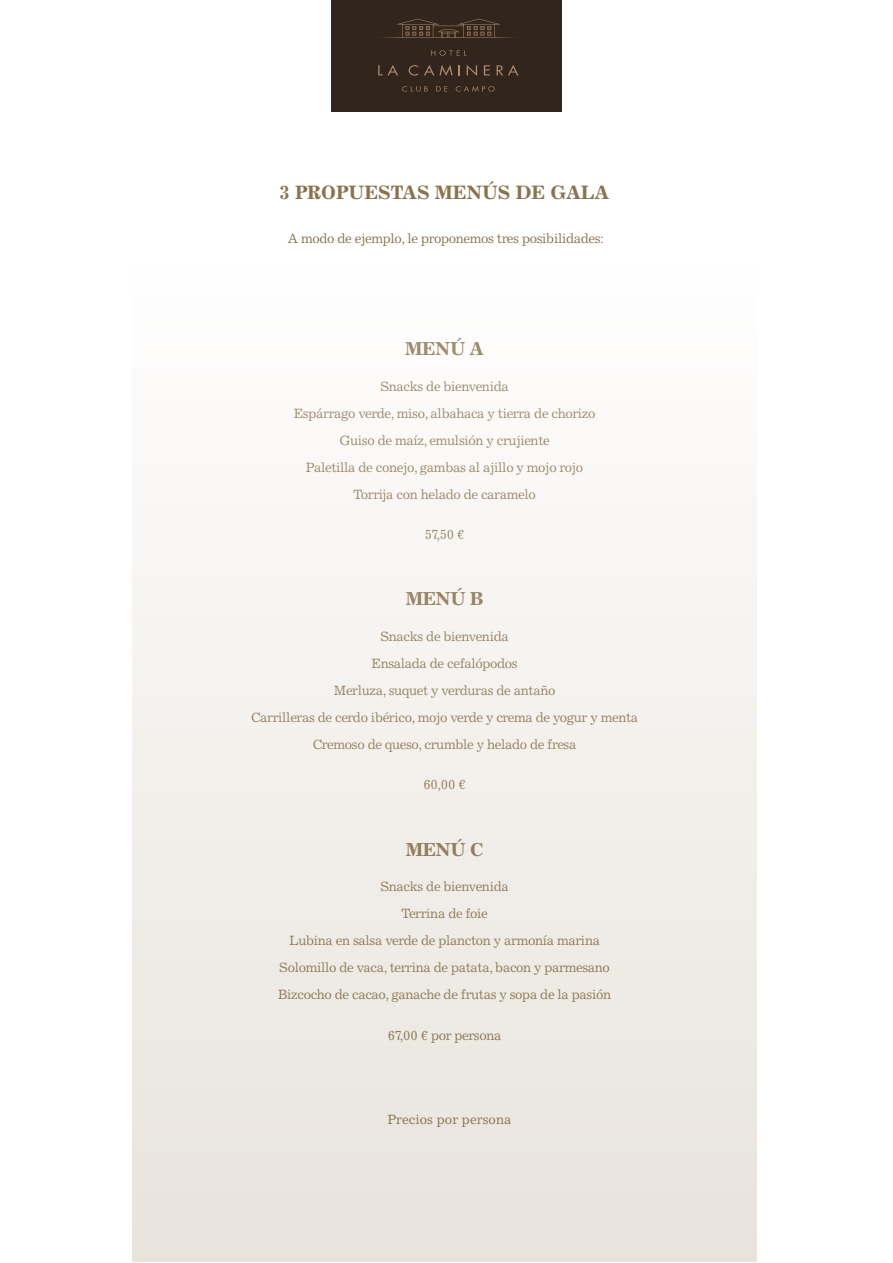
<style>
.page{position:relative;width:893px;height:1263px;background:#fff}
.page>*{position:absolute;margin:0;border:0;box-sizing:border-box;transform-origin:0 0}
.t1{font:700 19.5px "Excelsior LT Std";letter-spacing:-.005em;color:#89744f}
.t2{font:700 18.9px "Excelsior LT Std";letter-spacing:-.03em;color:#89744f}
.t3{font:13.5px/27px "Excelsior LT Std";letter-spacing:-.03em;color:#89744f;text-align:center}
.t4{font:13.5px "Excelsior LT Std";letter-spacing:.005em;color:#89744f}
</style>
<div class="page">
<div style="left:132px;top:253px;width:624px;height:1008px;background:linear-gradient(to bottom,#fffefe,#e8e3dc)"></div>
<div style="left:331px;top:0;width:231px;height:111px;background:#31251c"></div>
<svg style="left:382px;top:19px;width:132px;height:19px"></svg>
<svg style="left:378px;top:65px;width:20px;height:10px"></svg>
<svg style="left:409px;top:65px;width:9px;height:11px"></svg>
<svg style="left:424px;top:65px;width:29px;height:11px"></svg>
<svg style="left:467px;top:65px;width:10px;height:11px"></svg>
<svg style="left:484px;top:65px;width:6px;height:10px"></svg>
<svg style="left:497px;top:65px;width:21px;height:10px"></svg>
<svg style="left:431px;top:50px;width:35px;height:6px"></svg>
<svg style="left:402px;top:86px;width:26px;height:6px"></svg>
<svg style="left:436px;top:86px;width:11px;height:5px"></svg>
<svg style="left:456px;top:86px;width:39px;height:6px"></svg>
<h1 class="t1" style="left:279px;top:181px;width:332px">3 PROPUESTAS MENÚS DE GALA</h1>
<p class="t3" style="left:288px;top:225px;width:318px">A modo de ejemplo, le proponemos tres posibilidades:</p>
<h2 class="t2" style="left:405px;top:338px;width:80px">MENÚ A</h2>
<p class="t3" style="left:294px;top:373px;width:303px">Snacks de bienvenida<br>Espárrago verde, miso, albahaca y tierra de chorizo Guiso de maíz, emulsión y crujiente<br>Paletilla de conejo, gambas al ajillo y mojo rojo Torrija con helado de caramelo</p>
<p class="t3" style="left:425px;top:521px;width:41px">57,50 €</p>
<h2 class="t2" style="left:406px;top:588px;width:79px">MENÚ B</h2>
<p class="t3" style="left:251px;top:623px;width:389px">Snacks de bienvenida<br>Ensalada de cefalópodos<br>Merluza, suquet y verduras de antaño<br>Carrilleras de cerdo ibérico, mojo verde y crema de yogur y menta Cremoso de queso, crumble y helado de fresa</p>
<p class="t3" style="left:423px;top:771px;width:44px">60,00 €</p>
<h2 class="t2" style="left:406px;top:838px;width:79px">MENÚ C</h2>
<p class="t3" style="left:278px;top:873px;width:335px">Snacks de bienvenida<br>Terrina de foie<br>Lubina en salsa verde de plancton y armonía marina Solomillo de vaca, terrina de patata, bacon y parmesano Bizcocho de cacao, ganache de frutas y sopa de la pasión</p>
<p class="t3" style="left:388px;top:1021px;width:115px">67,00 € por persona</p>
<p class="t4" style="left:387px;top:1111px;width:126px">Precios por persona</p>
</div>
